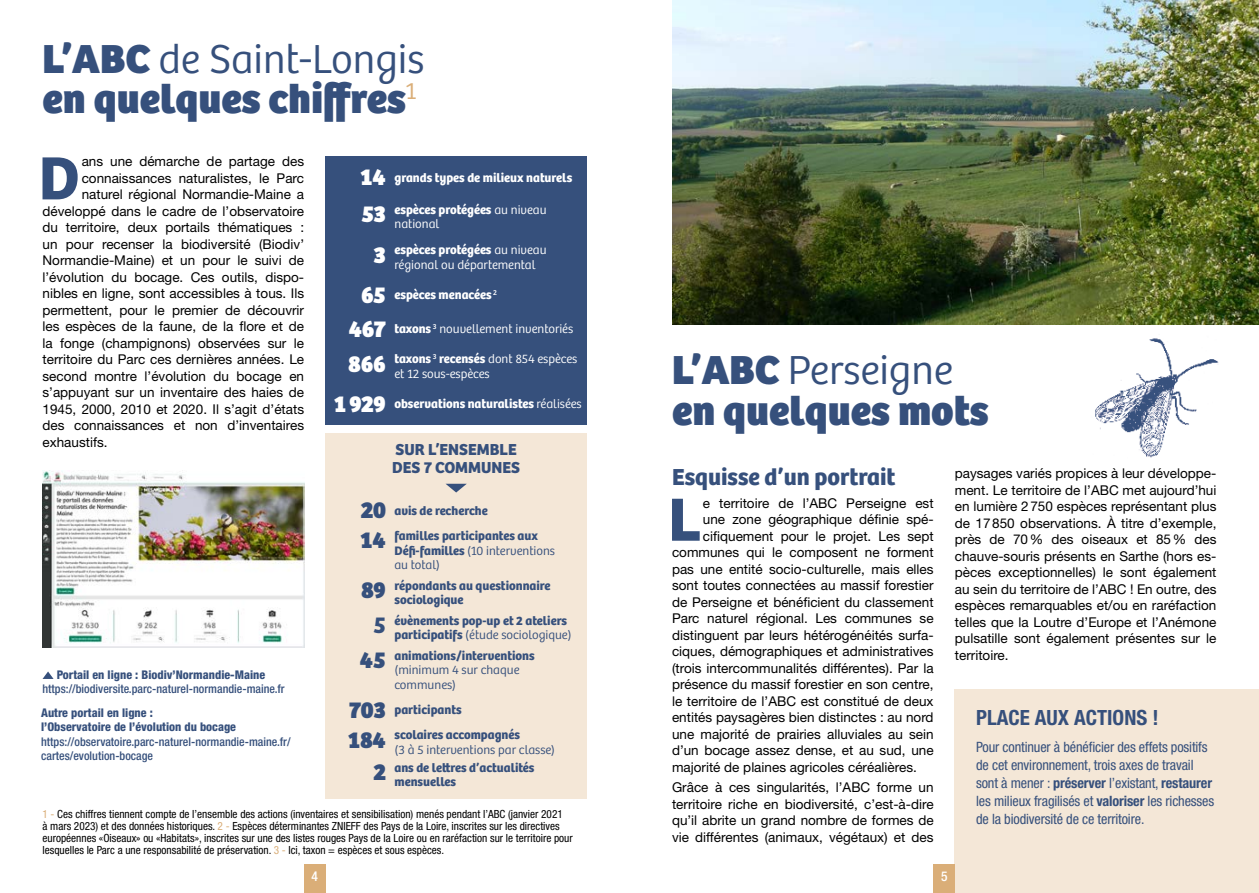
<style>
.page{position:relative;width:1259px;height:893px;background:#fff}
.page>*{position:absolute;margin:0;border:0;box-sizing:border-box;transform-origin:0 0}
.t1{font:700 63.15px "Bree";color:#36507c}
.t2{font:800 42px/40.5px "Bree";color:#36507c}
.t3{font:700 24px "Bree";color:#36507c}
.t4{font:700 condensed 21px "Helvetica Neue LT";color:#36507c}
.t5{font:700 16.5px/18px "Bree";color:#36507c}
.t6{font:condensed 14.25px/18px "Helvetica Neue LT";letter-spacing:-.01em;color:#36507c}
.t7{font:13.5px/16.5px "Helvetica Neue LT";color:#000;text-align:justify}
.t8{font:500 condensed 13.5px "Helvetica Neue LT";color:#fff}
.t9{font:700 12.75px/25.5px "Bree";color:#36507c}
.t10{font:300 12.75px/14.2px "Bree";color:#36507c}
.t11{font:300 12.75px/14.2px "Bree";color:#fff}
.t12{font:700 12.75px/14.2px "Bree";color:#fff}
.t13{font:500 condensed 12px/14.4px "Helvetica Neue LT";color:#36507c}
.t14{font:800 condensed 12px/14.4px "Helvetica Neue LT";color:#36507c}
.t15{font:condensed 11.25px/12px "Helvetica Neue LT";color:#000}
.s1{font-weight:300}
.s2{font-weight:800;font-size:24px}
.s3{font-weight:700}
.s4{font-size:24px}
.s5{color:#daae78}
</style>
<div class="page">
<img style="left:672px;top:0;width:587px;height:325px">
<div style="left:955px;top:689px;width:304px;height:204px;background:#f4e7d7"></div>
<div style="left:325px;top:156px;width:262px;height:269px;background:#36507c"></div>
<img style="left:43px;top:470px;width:261px;height:177px">
<svg style="left:43px;top:671px;width:11px;height:8px"></svg>
<div style="left:325px;top:433px;width:262px;height:365px;background:#f4e7d7"></div>
<svg style="left:446px;top:484px;width:21px;height:8px"></svg>
<img style="left:1095px;top:338px;width:124px;height:120px">
<div style="left:304px;top:864px;width:21px;height:29px;background:#daae78"></div>
<div style="left:933px;top:864px;width:22px;height:29px;background:#daae78"></div>
<h2 class="t2" style="left:43px;top:39px;width:383px">L’ABC <span class="s1">de Saint-Longis </span>en quelques chiffres<sup>1</sup></h2>
<h1 class="t1" style="left:39px;top:140px;width:42px">D</h1>
<p class="t7" style="left:82px;top:153px;width:224px">ans une démarche de partage des</p>
<p class="t7" style="left:82px;top:170px;width:224px">connaissances naturalistes, le Parc</p>
<p class="t7" style="left:82px;top:186px;width:224px">naturel régional Normandie-Maine a</p>
<p class="t7" style="left:43px;top:203px;width:263px">développé dans le cadre de l’observatoire</p>
<p class="t7" style="left:43px;top:219px;width:263px">du territoire, deux portails thématiques :</p>
<p class="t7" style="left:43px;top:236px;width:263px">un pour recenser la biodiversité (Biodiv’</p>
<p class="t7" style="left:43px;top:252px;width:263px">Normandie-Maine) et un pour le suivi de</p>
<p class="t7" style="left:43px;top:269px;width:263px">l’évolution du bocage. Ces outils, dispo-</p>
<p class="t7" style="left:43px;top:285px;width:263px">nibles en ligne, sont accessibles à tous. Ils</p>
<p class="t7" style="left:43px;top:302px;width:263px">permettent, pour le premier de découvrir</p>
<p class="t7" style="left:43px;top:318px;width:263px">les espèces de la faune, de la flore et de</p>
<p class="t7" style="left:43px;top:335px;width:263px">la fonge (champignons) observées sur le</p>
<p class="t7" style="left:43px;top:351px;width:263px">territoire du Parc ces dernières années. Le</p>
<p class="t7" style="left:43px;top:368px;width:263px">second montre l’évolution du bocage en</p>
<p class="t7" style="left:43px;top:384px;width:263px">s’appuyant sur un inventaire des haies de</p>
<p class="t7" style="left:43px;top:401px;width:263px">1945, 2000, 2010 et 2020. Il s’agit d’états</p>
<p class="t7" style="left:43px;top:417px;width:263px">des connaissances et non d’inventaires</p>
<p class="t7" style="left:43px;top:434px;width:67px">exhaustifs.</p>
<p class="t14" style="left:57px;top:667px;width:210px">Portail en ligne : Biodiv’Normandie-Maine</p>
<p class="t13" style="left:43px;top:682px;width:244px">https://biodiversite.parc-naturel-normandie-maine.fr</p>
<p class="t14" style="left:41px;top:705px;width:196px">Autre portail en ligne :<br>l’Observatoire de l’évolution du bocage</p>
<p class="t13" style="left:41px;top:734px;width:251px">https://observatoire.parc-naturel-normandie-maine.fr/ cartes/evolution-bocage</p>
<p class="t12" style="left:360px;top:171px;width:213px"><span class="s2">14</span> grands types de milieux naturels</p>
<p class="t12" style="left:394px;top:203px;width:154px;text-indent:-33px"><span class="s2">53</span> espèces protégées <span class="s1">au niveau national</span></p>
<p class="t11" style="left:394px;top:243px;width:154px;text-indent:-21px"><span class="s2">3</span> <span class="s3">espèces protégées</span> au niveau régional ou départemental</p>
<p class="t12" style="left:361px;top:288px;width:138px"><span class="s2">65</span> espèces menacées <sup>2</sup></p>
<p class="t11" style="left:348px;top:322px;width:226px"><span class="s2">467</span> <span class="s3">taxons</span> <sup>3</sup> nouvellement inventoriés</p>
<p class="t11" style="left:394px;top:352px;width:184px;text-indent:-46px"><span class="s2">866</span> <span class="s3">taxons</span> <sup>3</sup> <span class="s3">recensés</span> dont 854 espèces et 12 sous-espèces</p>
<p class="t12" style="left:334px;top:397px;width:249px"><span class="s2">1929</span> observations naturalistes <span class="s1">réalisées</span></p>
<p class="t5" style="left:392px;top:440px;width:129px">SUR L’ENSEMBLE<br>DES 7 COMMUNES</p>
<p class="t9" style="left:360px;top:498px;width:179px"><span class="s2">20</span> avis de recherche<br><span class="s2">14</span> familles participantes aux</p>
<p class="t10" style="left:394px;top:543px;width:162px"><span class="s3">Défi-familles</span> (10 interventions au total)</p>
<p class="t9" style="left:394px;top:578px;width:158px;line-height:14.2px;text-indent:-33px"><span class="s2">89</span> répondants au questionnaire sociologique</p>
<p class="t9" style="left:394px;top:614px;width:179px;line-height:14.2px;text-indent:-21px"><span class="s4">5</span> évènements pop-up et 2 ateliers participatifs <span class="s1">(étude sociologique)</span></p>
<p class="t10" style="left:394px;top:649px;width:142px;text-indent:-35px"><span class="s2">45</span> <span class="s3">animations/interventions </span>(minimum 4 sur chaque communes)</p>
<p class="t9" style="left:348px;top:697px;width:174px"><span class="s2">703</span> participants<br><span class="s2">184</span> scolaires accompagnés</p>
<p class="t10" style="left:373px;top:740px;width:183px;line-height:18.3px;text-indent:21px">(3 à 5 interventions par classe)<br><span class="s2">2</span> <span class="s3">ans de lettres d’actualités</span></p>
<p class="t9" style="left:394px;top:769px;width:63px">mensuelles</p>
<p class="t15" style="left:43px;top:808px;width:532px"><span class="s5">1 -</span> Ces chiffres tiennent compte de l’ensemble des actions (inventaires et sensibilisation) menés pendant l’ABC (janvier 2021<br>à mars 2023) et des données historiques. <span class="s5">2 -</span> Espèces déterminantes ZNIEFF des Pays de la Loire, inscrites sur les directives européennes «Oiseaux» ou «Habitats», inscrites sur une des listes rouges Pays de la Loire ou en raréfaction sur le territoire pour lesquelles le Parc a une responsabilité de préservation. <span class="s5">3 -</span> Ici, taxon = espèces et sous espèces.</p>
<h2 class="t2" style="left:672px;top:350px;width:318px">L’ABC <span class="s1">Perseigne </span>en quelques mots</h2>
<h3 class="t3" style="left:672px;top:462px;width:225px">Esquisse d’un portrait</h3>
<h1 class="t1" style="left:668px;top:481px;width:34px">L</h1>
<p class="t7" style="left:703px;top:494px;width:232px">e territoire de l’ABC Perseigne est</p>
<p class="t7" style="left:703px;top:511px;width:232px">une zone géographique définie spé-</p>
<p class="t7" style="left:703px;top:527px;width:232px">cifiquement pour le projet. Les sept</p>
<p class="t7" style="left:672px;top:544px;width:263px">communes qui le composent ne forment</p>
<p class="t7" style="left:672px;top:560px;width:263px">pas une entité socio-culturelle, mais elles</p>
<p class="t7" style="left:672px;top:577px;width:263px">sont toutes connectées au massif forestier</p>
<p class="t7" style="left:672px;top:593px;width:263px">de Perseigne et bénéficient du classement</p>
<p class="t7" style="left:672px;top:610px;width:263px">Parc naturel régional. Les communes se</p>
<p class="t7" style="left:672px;top:626px;width:263px">distinguent par leurs hétérogénéités surfa-</p>
<p class="t7" style="left:672px;top:643px;width:263px">ciques, démographiques et administratives</p>
<p class="t7" style="left:672px;top:659px;width:263px">(trois intercommunalités différentes). Par la</p>
<p class="t7" style="left:672px;top:676px;width:263px">présence du massif forestier en son centre,</p>
<p class="t7" style="left:672px;top:692px;width:263px">le territoire de l’ABC est constitué de deux</p>
<p class="t7" style="left:672px;top:709px;width:263px">entités paysagères bien distinctes : au nord</p>
<p class="t7" style="left:672px;top:725px;width:263px">une majorité de prairies alluviales au sein</p>
<p class="t7" style="left:672px;top:742px;width:263px">d’un bocage assez dense, et au sud, une</p>
<p class="t7" style="left:672px;top:758px;width:246px">majorité de plaines agricoles céréalières.</p>
<p class="t7" style="left:672px;top:779px;width:263px">Grâce à ces singularités, l’ABC forme un territoire riche en biodiversité, c’est-à-dire qu’il abrite un grand nombre de formes de vie différentes (animaux, végétaux) et des</p>
<p class="t7" style="left:955px;top:465px;width:263px">paysages variés propices à leur développe&shy;ment. Le territoire de l’ABC met aujourd’hui en lumière 2750 espèces représentant plus de 17850 observations. À titre d’exemple, près de 70% des oiseaux et 85% des chauve-souris présents en Sarthe (hors es&shy;pèces exceptionnelles) le sont également au sein du territoire de l’ABC ! En outre, des espèces remarquables et/ou en raréfaction telles que la Loutre d’Europe et l’Anémone pulsatille sont également présentes sur le territoire.</p>
<h3 class="t4" style="left:976px;top:705px;width:184px">PLACE AUX ACTIONS !</h3>
<p class="t6" style="left:976px;top:738px;width:240px">Pour continuer à bénéficier des effets positifs de cet environnement, trois axes de travail sont à mener : <span class="s3">préserver</span> l’existant, <span class="s3">restaurer </span>les milieux fragilisés et <span class="s3">valoriser</span> les richesses de la biodiversité de ce territoire.</p>
<p class="t8" style="left:311px;top:868px;width:8px">4</p>
<p class="t8" style="left:941px;top:868px;width:8px">5</p>
</div>
